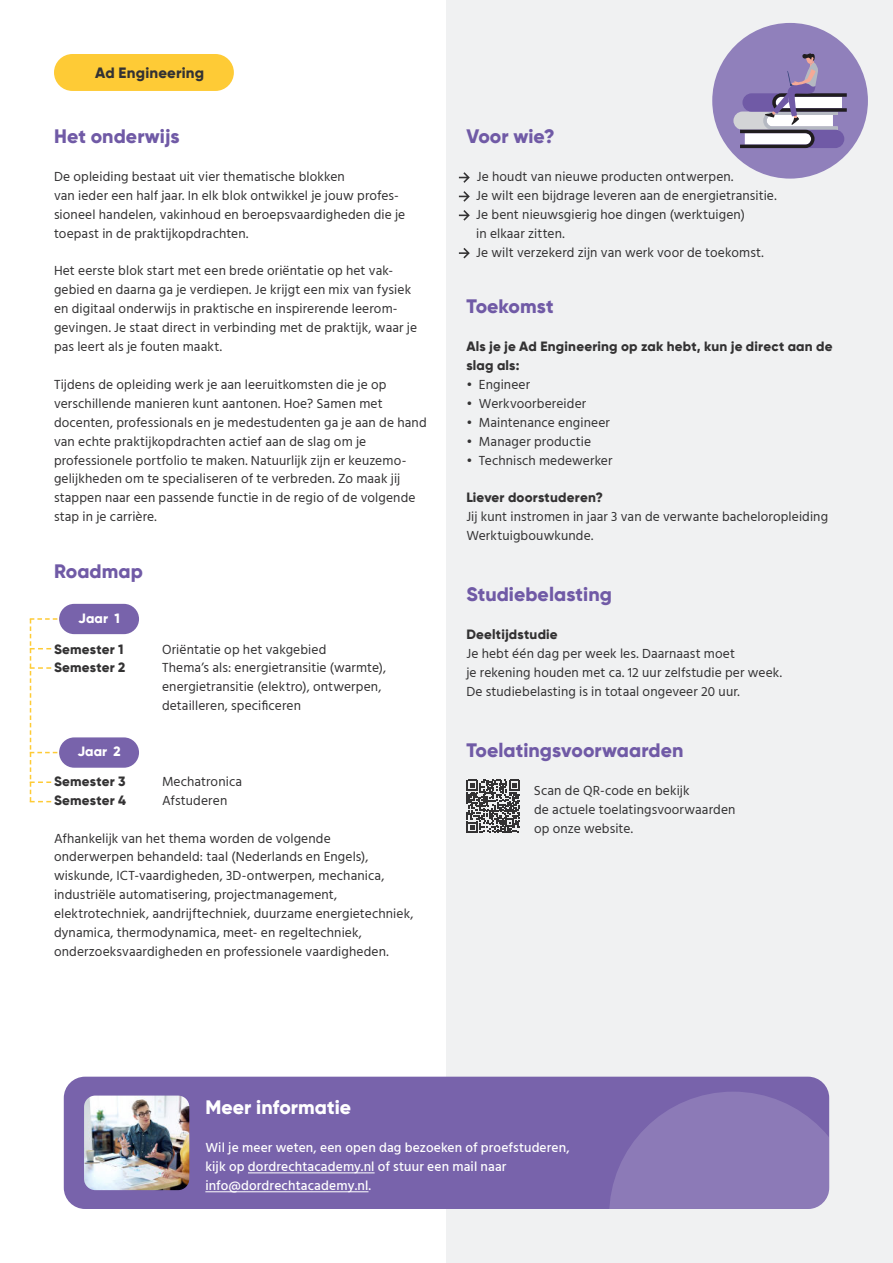
<style>
.page{position:relative;width:893px;height:1263px;background:#fff}
.page>*{position:absolute;margin:0;border:0;box-sizing:border-box;transform-origin:0 0}
.t1{font:800 19.5px "Gilroy";letter-spacing:.005em;color:#705aa6}
.t2{font:800 19.5px "Gilroy";color:#fff}
.t3{font:800 15px "Gilroy";letter-spacing:.01em;color:#333233}
.t4{font:13.5px/18.9px "Hind";letter-spacing:.01em;color:#333233}
.t5{font:800 13.5px/18.9px "Gilroy";letter-spacing:.015em;color:#333233}
.t6{font:500 13.5px/18.9px "Hind";letter-spacing:.01em;color:#fff}
.t7{font:800 13.5px "Gilroy";letter-spacing:.005em;color:#fff}
</style>
<div class="page">
<div style="left:446px;top:0;width:447px;height:1263px;background:#f0f1f2"></div>
<div style="left:64px;top:1077px;width:765px;height:132px;background:#7863ab;border-radius:21px"></div>
<svg style="left:609px;top:1092px;width:220px;height:117px"></svg>
<img style="left:84px;top:1095px;width:105px;height:95px">
<hr style="left:248px;top:1172px;width:127px;height:1px;background:#fff">
<hr style="left:205px;top:1191px;width:163px;height:1px;background:#fff">
<div style="left:712px;top:23px;width:156px;height:156px;background:#9080bb;border-radius:50%"></div>
<svg style="left:733px;top:53px;width:114px;height:95px"></svg>
<div style="left:54px;top:54px;width:180px;height:37px;background:#fecb36;border-radius:18px"></div>
<svg style="left:30px;top:618px;width:32px;height:184px"></svg>
<div style="left:59px;top:737px;width:80px;height:31px;background:#7863ab;border-radius:15px"></div>
<div style="left:59px;top:604px;width:80px;height:30px;background:#7863ab;border-radius:15px"></div>
<svg style="left:459px;top:172px;width:11px;height:11px"></svg>
<svg style="left:459px;top:191px;width:11px;height:11px"></svg>
<svg style="left:459px;top:210px;width:11px;height:11px"></svg>
<svg style="left:459px;top:248px;width:11px;height:10px"></svg>
<svg style="left:467px;top:780px;width:53px;height:53px"></svg>
<p class="t3" style="left:95px;top:66px;width:110px">Ad Engineering</p>
<h1 class="t1" style="left:54px;top:128px;width:127px">Het onderwijs</h1>
<p class="t4" style="left:54px;top:168px;width:353px">De opleiding bestaat uit vier thematische blokken<br>van ieder een half jaar. In elk blok ontwikkel je jouw profes&shy;sioneel handelen, vakinhoud en beroepsvaardigheden die je toepast in de praktijkopdrachten.</p>
<p class="t4" style="left:54px;top:262px;width:365px">Het eerste blok start met een brede oriëntatie op het vak&shy;gebied en daarna ga je verdiepen. Je krijgt een mix van fysiek en digitaal onderwijs in praktische en inspirerende leerom&shy;gevingen. Je staat direct in verbinding met de praktijk, waar je pas leert als je fouten maakt.</p>
<p class="t4" style="left:54px;top:376px;width:374px">Tijdens de opleiding werk je aan leeruitkomsten die je op verschillende manieren kunt aantonen. Hoe? Samen met docenten, professionals en je medestudenten ga je aan de hand van echte praktijkopdrachten actief aan de slag om je professionele portfolio te maken. Natuurlijk zijn er keuzemo&shy;gelijkheden om te specialiseren of te verbreden. Zo maak jij stappen naar een passende functie in de regio of de volgende stap in je carrière.</p>
<h1 class="t1" style="left:54px;top:562px;width:90px">Roadmap</h1>
<p class="t7" style="left:78px;top:612px;width:43px">Jaar 1</p>
<p class="t5" style="left:54px;top:640px;width:71px">Semester 1</p>
<p class="t4" style="left:162px;top:640px;width:166px">Oriëntatie op het vakgebied</p>
<p class="t5" style="left:54px;top:659px;width:73px">Semester 2</p>
<p class="t4" style="left:162px;top:659px;width:226px">Thema’s als: energietransitie (warmte), energietransitie (elektro), ontwerpen, detailleren, specificeren</p>
<p class="t7" style="left:77px;top:745px;width:45px">Jaar 2</p>
<p class="t5" style="left:54px;top:772px;width:73px">Semester 3</p>
<p class="t4" style="left:162px;top:773px;width:82px">Mechatronica</p>
<p class="t5" style="left:54px;top:791px;width:73px">Semester 4</p>
<p class="t4" style="left:162px;top:792px;width:67px">Afstuderen</p>
<p class="t4" style="left:54px;top:829px;width:361px">Afhankelijk van het thema worden de volgende onderwerpen behandeld: taal (Nederlands en Engels), wiskunde, ICT-vaardigheden, 3D-ontwerpen, mechanica, industriële automatisering, projectmanagement, elektrotechniek, aandrijftechniek, duurzame energietechniek, dynamica, thermodynamica, meet- en regeltechniek, onderzoeksvaardigheden en professionele vaardigheden.</p>
<h1 class="t1" style="left:466px;top:128px;width:90px">Voor wie?</h1>
<p class="t4" style="left:476px;top:168px;width:302px">Je houdt van nieuwe producten ontwerpen.<br>Je wilt een bijdrage leveren aan de energietransitie.<br>Je bent nieuwsgierig hoe dingen (werktuigen)<br>in elkaar zitten.<br>Je wilt verzekerd zijn van werk voor de toekomst.</p>
<h1 class="t1" style="left:466px;top:298px;width:89px">Toekomst</h1>
<p class="t5" style="left:466px;top:338px;width:368px">Als je je Ad Engineering op zak hebt, kun je direct aan de slag als:</p>
<p class="t4" style="left:466px;top:376px;width:65px">• Engineer</p>
<p class="t4" style="left:466px;top:395px;width:121px">• Werkvoorbereider</p>
<p class="t4" style="left:466px;top:414px;width:145px">• Maintenance engineer</p>
<p class="t4" style="left:466px;top:433px;width:126px">• Manager productie</p>
<p class="t4" style="left:466px;top:451px;width:148px">• Technisch medewerker</p>
<p class="t5" style="left:466px;top:489px;width:138px">Liever doorstuderen?</p>
<p class="t4" style="left:466px;top:508px;width:363px">Jij kunt instromen in jaar 3 van de verwante bacheloropleiding<br>Werktuigbouwkunde.</p>
<h1 class="t1" style="left:466px;top:586px;width:147px">Studiebelasting</h1>
<p class="t5" style="left:466px;top:626px;width:93px">Deeltijdstudie</p>
<p class="t4" style="left:466px;top:645px;width:317px">Je hebt één dag per week les. Daarnaast moet<br>je rekening houden met ca. 12 uur zelfstudie per week.<br>De studiebelasting is in totaal ongeveer 20 uur.</p>
<h1 class="t1" style="left:466px;top:741px;width:219px">Toelatingsvoorwaarden</h1>
<p class="t4" style="left:534px;top:782px;width:203px">Scan de QR-code en bekijk<br>de actuele toelatingsvoorwaarden op onze website.</p>
<h1 class="t2" style="left:205px;top:1099px;width:147px">Meer informatie</h1>
<p class="t6" style="left:205px;top:1139px;width:366px">Wil je meer weten, een open dag bezoeken of proefstuderen, kijk op dordrechtacademy.nl of stuur een mail naar info@dordrechtacademy.nl.</p>
</div>
